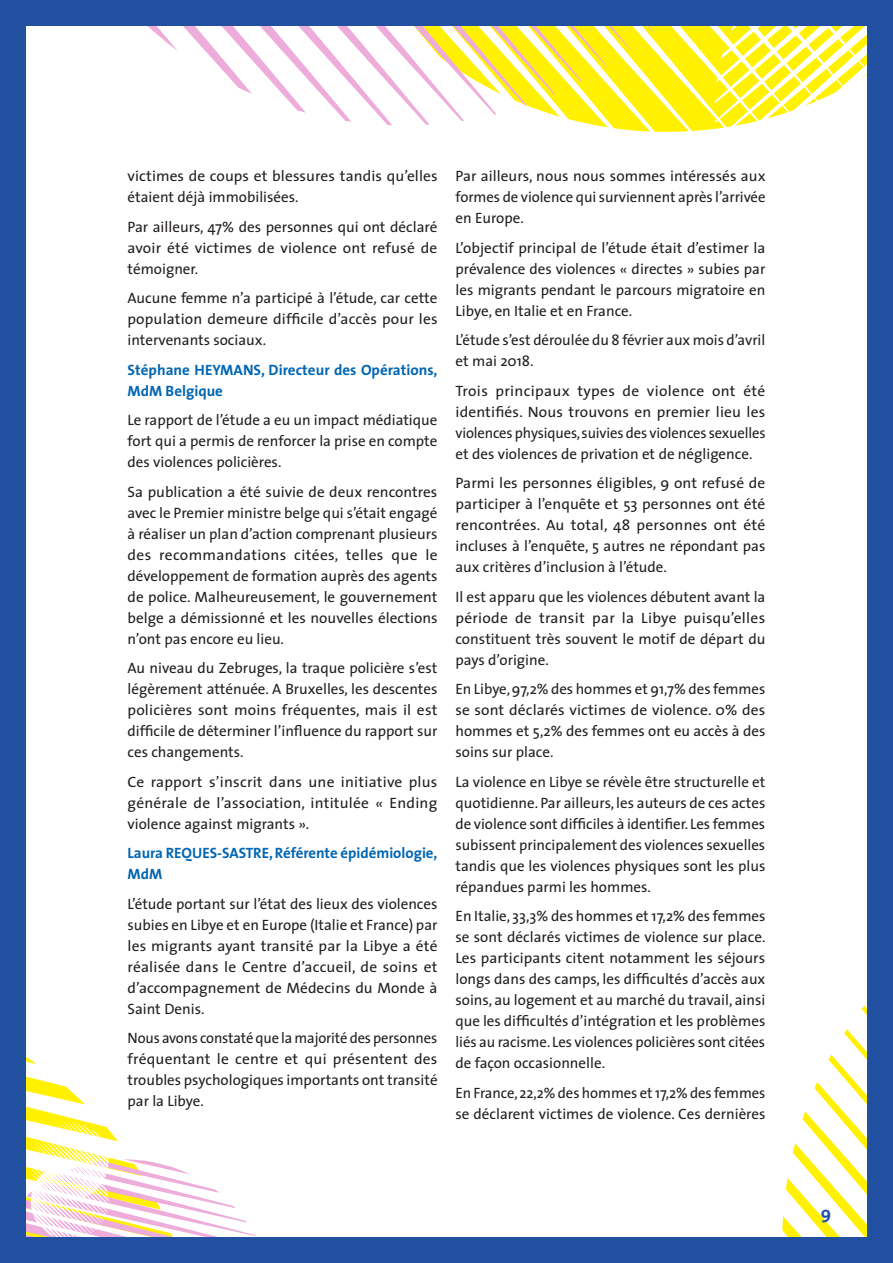
<style>
.page{position:relative;width:893px;height:1263px;background:#fff}
.page>*{position:absolute;margin:0;border:0;box-sizing:border-box;transform-origin:0 0}
.t1{font:700 18px "The Sans";color:#2150a1}
.t2{font:15px/21px "The Sans";color:#231f20;text-align:justify}
.t3{font:700 15px/21px "The Sans";color:#0166b3}
</style>
<div class="page">
<svg style="left:148px;top:26px;width:719px;height:106px"></svg>
<svg style="left:782px;top:1005px;width:85px;height:232px"></svg>
<svg style="left:26px;top:1057px;width:230px;height:180px"></svg>
<div style="left:0;top:0;width:26px;height:1263px;background:#2150a1"></div>
<div style="left:867px;top:0;width:26px;height:1263px;background:#2150a1"></div>
<div style="left:0;top:0;width:893px;height:26px;background:#2150a1"></div>
<div style="left:0;top:1237px;width:893px;height:26px;background:#2150a1"></div>
<p class="t2" style="left:128px;top:165px;width:312px">victimes de coups et blessures tandis qu’elles étaient déjà immobilisées.</p>
<p class="t2" style="left:128px;top:216px;width:311px">Par ailleurs, 47% des personnes qui ont déclaré avoir été victimes de violence ont refusé de témoigner.</p>
<p class="t2" style="left:128px;top:287px;width:312px">Aucune femme n’a participé à l’étude, car cette population demeure difficile d’accès pour les intervenants sociaux.</p>
<p class="t3" style="left:128px;top:359px;width:311px">Stéphane HEYMANS, Directeur des Opérations,<br>MdM Belgique</p>
<p class="t2" style="left:128px;top:409px;width:311px">Le rapport de l’étude a eu un impact médiatique fort qui a permis de renforcer la prise en compte des violences policières.</p>
<p class="t2" style="left:128px;top:481px;width:312px">Sa publication a été suivie de deux rencontres avec le Premier ministre belge qui s’était engagé à réaliser un plan d’action comprenant plusieurs des recommandations citées, telles que le développement de formation auprès des agents de police. Malheureusement, le gouvernement belge a démissionné et les nouvelles élections n’ont pas encore eu lieu.</p>
<p class="t2" style="left:128px;top:657px;width:311px">Au niveau du Zebruges, la traque policière s’est légèrement atténuée. A Bruxelles, les descentes policières sont moins fréquentes, mais il est difficile de déterminer l’influence du rapport sur ces changements.</p>
<p class="t2" style="left:128px;top:771px;width:311px">Ce rapport s’inscrit dans une initiative plus générale de l’association, intitulée « Ending violence against migrants ».</p>
<p class="t3" style="left:128px;top:842px;width:311px">Laura REQUES-SASTRE, Référente épidémiologie,<br>MdM</p>
<p class="t2" style="left:128px;top:893px;width:311px">L’étude portant sur l’état des lieux des violences subies en Libye et en Europe (Italie et France) par les migrants ayant transité par la Libye a été réalisée dans le Centre d’accueil, de soins et d’accompagnement de Médecins du Monde à Saint Denis.</p>
<p class="t2" style="left:128px;top:1027px;width:312px">Nous avons constaté que la majorité des personnes fréquentant le centre et qui présentent des troubles psychologiques importants ont transité par la Libye.</p>
<p class="t2" style="left:455px;top:165px;width:312px">Par ailleurs, nous nous sommes intéressés aux formes de violence qui surviennent après l’arrivée en Europe.</p>
<p class="t2" style="left:455px;top:237px;width:311px">L’objectif principal de l’étude était d’estimer la prévalence des violences « directes » subies par les migrants pendant le parcours migratoire en Libye, en Italie et en France.</p>
<p class="t2" style="left:455px;top:329px;width:311px">L’étude s’est déroulée du 8 février aux mois d’avril et mai 2018.</p>
<p class="t2" style="left:455px;top:380px;width:312px">Trois principaux types de violence ont été identifiés. Nous trouvons en premier lieu les violences physiques, suivies des violences sexuelles et des violences de privation et de négligence.</p>
<p class="t2" style="left:455px;top:472px;width:312px">Parmi les personnes éligibles, 9 ont refusé de participer à l’enquête et 53 personnes ont été rencontrées. Au total, 48 personnes ont été incluses à l’enquête, 5 autres ne répondant pas aux critères d’inclusion à l’étude.</p>
<p class="t2" style="left:455px;top:586px;width:312px">Il est apparu que les violences débutent avant la période de transit par la Libye puisqu’elles constituent très souvent le motif de départ du pays d’origine.</p>
<p class="t2" style="left:455px;top:678px;width:311px">En Libye, 97,2% des hommes et 91,7% des femmes se sont déclarés victimes de violence. 0% des hommes et 5,2% des femmes ont eu accès à des soins sur place.</p>
<p class="t2" style="left:455px;top:771px;width:311px">La violence en Libye se révèle être structurelle et quotidienne. Par ailleurs, les auteurs de ces actes de violence sont difficiles à identifier. Les femmes subissent principalement des violences sexuelles tandis que les violences physiques sont les plus répandues parmi les hommes.</p>
<p class="t2" style="left:455px;top:905px;width:312px">En Italie, 33,3% des hommes et 17,2% des femmes se sont déclarés victimes de violence sur place.<br>Les participants citent notamment les séjours longs dans des camps, les difficultés d’accès aux soins, au logement et au marché du travail, ainsi que les difficultés d’intégration et les problèmes liés au racisme. Les violences policières sont citées de façon occasionnelle.</p>
<p class="t2" style="left:455px;top:1082px;width:312px">En France, 22,2% des hommes et 17,2% des femmes se déclarent victimes de violence. Ces dernières</p>
<p class="t1" style="left:821px;top:1197px;width:12px">9</p>
</div>
